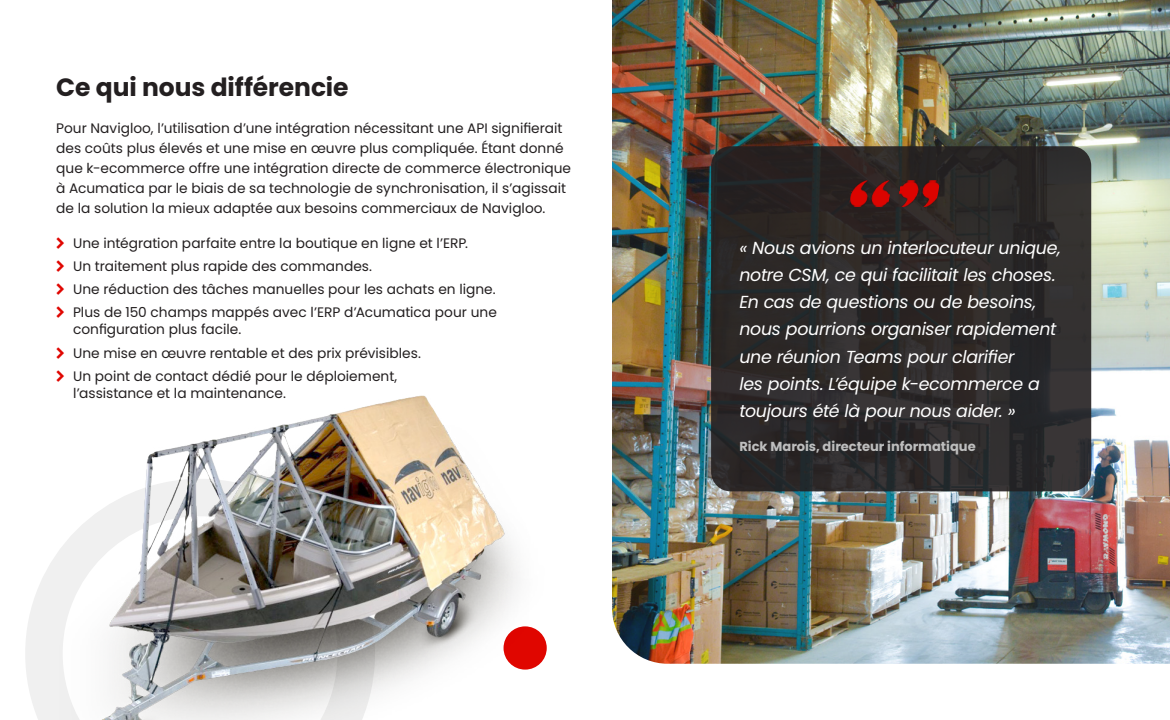
<style>
.page{position:relative;width:1170px;height:720px;background:#fff}
.page>*{position:absolute;margin:0;border:0;box-sizing:border-box;transform-origin:0 0}
.t1{font:700 25px "Poppins";letter-spacing:-.005em;color:#231f20}
.t2{font:italic 17.38px/27.1px "Poppins";letter-spacing:-.015em;color:#fff}
.t3{font:13.75px/23.1px "Poppins";color:#231f20}
.t4{font:700 13px "Poppins";color:#bebebe}
</style>
<div class="page">
<img style="left:25px;top:395px;width:520px;height:325px">
<img style="left:612px;top:0;width:558px;height:664px">
<div style="left:504px;top:626px;width:43px;height:44px;background:#e00600;border-radius:50%"></div>
<div style="left:711px;top:146px;width:380px;height:345px;background:linear-gradient(to right,#292525,#2f2d2d);border-radius:20px"></div>
<img style="left:849px;top:180px;width:43px;height:27px">
<img style="left:897px;top:180px;width:43px;height:27px">
<h1 class="t1" style="left:56px;top:73px;width:294px">Ce qui nous différencie</h1>
<p class="t3" style="left:56px;top:118px;width:516px;line-height:20px">Pour Navigloo, l’utilisation d’une intégration nécessitant une API signifierait des coûts plus élevés et une mise en œuvre plus compliquée. Étant donné que k-ecommerce offre une intégration directe de commerce électronique à Acumatica par le biais de sa technologie de synchronisation, il s’agissait de la solution la mieux adaptée aux besoins commerciaux de Navigloo.</p>
<p class="t3" style="left:73px;top:231px;width:425px">Une intégration parfaite entre la boutique en ligne et l’ERP.<br>Un traitement plus rapide des commandes.<br>Une réduction des tâches manuelles pour les achats en ligne.<br>Plus de 150 champs mappés avec l’ERP d’Acumatica pour une</p>
<p class="t3" style="left:73px;top:318px;width:349px">configuration plus facile.<br>Une mise en œuvre rentable et des prix prévisibles.<br>Un point de contact dédié pour le déploiement,</p>
<p class="t3" style="left:73px;top:382px;width:214px">l’assistance et la maintenance.</p>
<p class="t2" style="left:739px;top:234px;width:323px">« Nous avions un interlocuteur unique, notre CSM, ce qui facilitait les choses.<br>En cas de questions ou de besoins, nous pourrions organiser rapidement une réunion Teams pour clarifier<br>les points. L’équipe k-ecommerce a toujours été là pour nous aider. »</p>
<p class="t4" style="left:739px;top:439px;width:238px">Rick Marois, directeur informatique</p>
</div>
